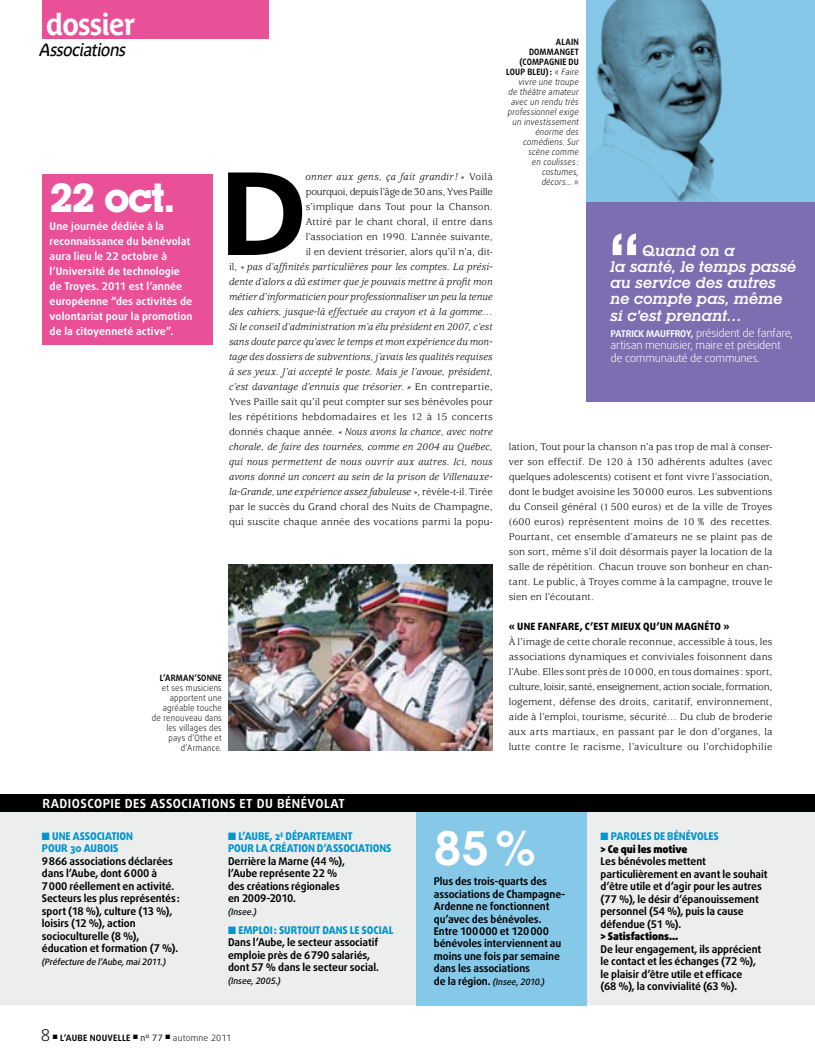
<style>
.page{position:relative;width:815px;height:1063px;background:#fff}
.page>*{position:absolute;margin:0;border:0;box-sizing:border-box;transform-origin:0 0}
.t1{font:700 116.88px "Parisine Plus Std";color:#000}
.t2{font:600 47.5px "Lubalin Graph IT Cby BT";color:#fff}
.t3{font:700 40px "Lubalin Graph IT Cby BT";color:#fff}
.t4{font:700 30px "Parisine Plus Std";letter-spacing:-.045em;color:#fff;scale:.95 1}
.t5{font:italic 17.5px "Parisine Plus Std";color:#000;scale:.95 1}
.t6{font:300 16.25px "Daxline TF";color:#000}
.t7{font:italic 600 15px/16.2px "Lubalin Graph IT Cby BT";letter-spacing:-.005em;color:#fff}
.t8{font:700 12.5px "Daxline TF";letter-spacing:.04em;color:#fff}
.t9{font:300 11.25px/12.5px "Daxline TF";letter-spacing:-.025em;color:#fff}
.t10{font:italic 10.62px/15px "Usherwood";letter-spacing:.005em;color:#000;text-align:right}
.t11{font:10.62px/15px "Usherwood";letter-spacing:.02em;color:#000;text-align:justify}
.t12{font:700 10.62px/12.5px "Daxline TF";letter-spacing:-.01em;color:#000}
.t13{font:700 10.62px/15px "Daxline TF";letter-spacing:.005em;color:#fff}
.t14{font:800 10.62px/11.9px "Daxline SC";letter-spacing:-.01em;color:#0094cc}
.t15{font:900 10.62px "Daxline TF";letter-spacing:-.005em;color:#000}
.t16{font:800 10px "Daxline SC";letter-spacing:.02em;color:#000}
.t17{font:700 9.38px "Daxline TF";color:#fff}
.t18{font:italic 300 8.75px/10px "Daxline TF";letter-spacing:.02em;color:#000;text-align:right;scale:.92 1}
.t19{font:300 8.75px/10px "Daxline TF";letter-spacing:.02em;color:#000;text-align:right;scale:.92 1}
.t20{font:italic 500 8.75px "Daxline TF";letter-spacing:-.005em;color:#000}
.t21{font:700 8.75px "Daxline TF";letter-spacing:.025em;color:#000;scale:.92 1}
.t22{font:700 8.75px "Daxline TF";letter-spacing:.025em;color:#000}
.s1{font-style:normal}
.s2{font-weight:700;font-style:normal}
.s3{font-weight:700;font-size:9.38px}
.s4{font-weight:400}
.s5{font-weight:300}
.s6{font-weight:700;font-style:normal;font-size:10.62px}
</style>
<div class="page">
<div style="left:43px;top:0;width:226px;height:39px;background:#ea5097"></div>
<div style="left:43px;top:174px;width:170px;height:170px;background:#ea5097"></div>
<img style="left:229px;top:565px;width:264px;height:186px">
<img style="left:586px;top:0;width:229px;height:202px">
<div style="left:586px;top:202px;width:229px;height:200px;background:#7c6eb0"></div>
<div style="left:0;top:810px;width:815px;height:195px;background:#eceeee"></div>
<div style="left:416px;top:811px;width:171px;height:195px;background:#85c8e8"></div>
<div style="left:0;top:794px;width:815px;height:17px;background:#000"></div>
<hr style="left:814px;top:202px;width:1px;height:200px;background:#bec33b">
<svg style="left:613px;top:233px;width:23px;height:22px"></svg>
<h3 class="t4" style="left:46px;top:7px;width:95px">dossier</h3>
<h3 class="t5" style="left:39px;top:40px;width:96px">Associations</h3>
<h3 class="t3" style="left:50px;top:173px;width:127px">22 oct.</h3>
<p class="t13" style="left:50px;top:219px;width:144px">Une journée dédiée à la reconnaissance du bénévolat aura lieu le 22 octobre à l’Université de technologie de Troyes. 2011 est l’année européenne “des activités de volontariat pour la promotion de la citoyenneté active”.</p>
<h1 class="t1" style="left:218px;top:146px;width:90px">D</h1>
<p class="t10" style="left:229px;top:170px;width:265px">onner aux gens, ça fait grandir! <span class="s1">» Voilà<br>pourquoi, depuis l’âge de 30 ans, Yves Paille<br>s’implique dans Tout pour la Chanson.<br>Attiré par le chant choral, il entre dans<br>l’association en 1990. L’année suivante,<br>il en devient trésorier, alors qu’il n’a, dit-<br>il, «</span> pas d’affinités particulières pour les comptes. La prési&shy;dente d’alors a dû estimer que je pouvais mettre à profit mon métier d’informaticien pour professionnaliser un peu la tenue des cahiers, jusque-là effectuée au crayon et à la gomme… Si le conseil d’administration m’a élu président en 2007, c’est sans doute parce qu’avec le temps et mon expérience du mon&shy;tage des dossiers de subventions, j’avais les qualités requises à ses yeux. J’ai accepté le poste. Mais je l’avoue, président, c’est davantage d’ennuis que trésorier. » <span class="s1">En contrepartie, Yves Paille sait qu’il peut compter sur ses bénévoles pour les répétitions hebdomadaires et les 12 à 15 concerts donnés chaque année. «</span> Nous avons la chance, avec notre chorale, de faire des tournées, comme en 2004 au Québec, qui nous permettent de nous ouvrir aux autres. Ici, nous avons donné un concert au sein de la prison de Villenauxe&shy;la-Grande, une expérience assez fabuleuse <span class="s1">», révèle-t-il. Tirée par le succès du Grand choral des Nuits de Champagne, qui suscite chaque année des vocations parmi la popu-</span></p>
<p class="t21" style="left:160px;top:672px;width:52px">L’ARMAN ’SONNE</p>
<p class="t19" style="left:152px;top:683px;width:78px">et ses musiciens apportent une agréable touche de renouveau dans les villages des pays d’Othe et d’Armance.</p>
<p class="t21" style="left:556px;top:37px;width:25px">ALAIN</p>
<p class="t21" style="left:529px;top:47px;width:56px">DOMMANGET</p>
<p class="t21" style="left:520px;top:57px;width:65px">(COMPAGNIE DU</p>
<p class="t21" style="left:506px;top:67px;width:29px">LOU P BLEU</p>
<p class="t18" style="left:508px;top:67px;width:79px"><span class="s2">):</span> <span class="s1">«</span> Faire<br>vivre une troupe de théâtre amateur avec un rendu très professionnel exige un investissement énorme des comédiens. Sur scène comme<br>en coulisses: costumes,<br>décors… <span class="s1">»</span></p>
<h3 class="t7" style="left:610px;top:242px;width:188px;text-indent:32px">Quand on a<br>la santé, le temps passé au service des autres ne compte pas, même si c’est prenant…</h3>
<p class="t17" style="left:610px;top:327px;width:16px">Patric</p>
<p class="t9" style="left:610px;top:326px;width:184px;text-indent:28px"><span class="s3">k Mauffroy,</span> président de fanfare, artisan menuisier, maire et président de communauté de communes.</p>
<p class="t11" style="left:509px;top:440px;width:265px">lation, Tout pour la chanson n’a pas trop de mal à conser&shy;ver son effectif. De 120 à 130 adhérents adultes (avec quelques adolescents) cotisent et font vivre l’association, dont le budget avoisine les 30000 euros. Les subventions du Conseil général (1500 euros) et de la ville de Troyes (600 euros) représentent moins de 10% des recettes.<br>Pourtant, cet ensemble d’amateurs ne se plaint pas de son sort, même s’il doit désormais payer la location de la salle de répétition. Chacun trouve son bonheur en chan&shy;tant. Le public, à Troyes comme à la campagne, trouve le sien en l’écoutant.</p>
<p class="t16" style="left:509px;top:620px;width:60px">« UNE FANFARE</p>
<p class="t16" style="left:580px;top:620px;width:124px">, C’EST MIEUX QU’UN MAGNÉTO</p>
<p class="t16" style="left:723px;top:620px;width:8px">»</p>
<p class="t11" style="left:509px;top:635px;width:265px">À l’image de cette chorale reconnue, accessible à tous, les associations dynamiques et conviviales foisonnent dans l’Aube. Elles sont près de 10000, en tous domaines: sport, culture, loisir, santé, enseignement, action sociale, formation, logement, défense des droits, caritatif, environnement, aide à l’emploi, tourisme, sécurité… Du club de broderie aux arts martiaux, en passant par le don d’organes, la lutte contre le racisme, l’aviculture ou l’orchidophilie</p>
<p class="t8" style="left:43px;top:795px;width:274px">RADIOSCOPIE DES ASSOCIATIONS ET DU BÉNÉVOLA</p>
<p class="t8" style="left:339px;top:795px;width:8px">T</p>
<p class="t14" style="left:42px;top:830px;width:78px">■ UNE ASSOCIATION<br>POUR 30 AUBOIS</p>
<p class="t12" style="left:42px;top:854px;width:140px">9866 associations déclarées dans l’Aube, dont 6000 à<br>7000 réellement en activité.<br>Secteurs les plus représentés: sport (18 %), culture (13 %), loisirs (12 %), action socioculturelle (8 %), éducation et formation (7 %).</p>
<p class="t20" style="left:42px;top:956px;width:126px">(Préfecture de l’Aube, mai 2011.)</p>
<p class="t14" style="left:228px;top:830px;width:82px">■ L’AUBE, 2<sup>e</sup> DÉPARTEMENT<br>POUR LA CRÉATION</p>
<p class="t14" style="left:317px;top:842px;width:33px">D’ASSOCIATIONs</p>
<p class="t12" style="left:228px;top:854px;width:118px">Derrière la Marne (44 %), l’Aube représente 22 % des créations régionales en 2009-2010.</p>
<p class="t20" style="left:228px;top:906px;width:30px">(Insee.)</p>
<p class="t14" style="left:228px;top:924px;width:145px">■ EMPLOI : SURTOUT DANS LE SOCIAL</p>
<p class="t12" style="left:228px;top:936px;width:152px">Dans l’Aube, le secteur associatif emploie près de 6790 salariés, dont 57 % dans le secteur social.</p>
<p class="t20" style="left:228px;top:975px;width:54px">(Insee, 2005.)</p>
<h3 class="t6" style="left:41px;top:1025px;width:11px">8</h3>
<p class="t22" style="left:53px;top:1032px;width:180px">■ l’aube nouvelle ■ <span class="s4">nº 77</span> ■ <span class="s5">automne 2011</span></p>
<h2 class="t2" style="left:434px;top:820px;width:104px">85%</h2>
<p class="t12" style="left:434px;top:875px;width:133px">Plus des trois-quarts des associations de Champagne-<br>Ardenne ne fonctionnent qu’avec des bénévoles.<br>Entre 100000 et 120000 bénévoles interviennent au moins une fois par semaine dans les associations</p>
<p class="t20" style="left:434px;top:976px;width:113px"><span class="s6">de la région.</span> (Insee, 2010.)</p>
<p class="t14" style="left:601px;top:830px;width:23px">■ PAROLE</p>
<p class="t14" style="left:646px;top:830px;width:74px">S DE BÉNÉVOLES</p>
<p class="t15" style="left:601px;top:842px;width:88px">&gt; Ce qui les motive</p>
<p class="t12" style="left:601px;top:855px;width:168px">Les bénévoles mettent particulièrement en avant le souhait d’être utile et d’agir pour les autres (77 %), le désir d’épanouissement personnel (54 %), puis la cause défendue (51 %).</p>
<p class="t15" style="left:601px;top:930px;width:79px">&gt; Satisfactions…</p>
<p class="t12" style="left:601px;top:943px;width:162px">De leur engagement, ils apprécient le contact et les échanges (72 %), le plaisir d’être utile et efficace<br>(68 %), la convivialité (63 %).</p>
</div>
